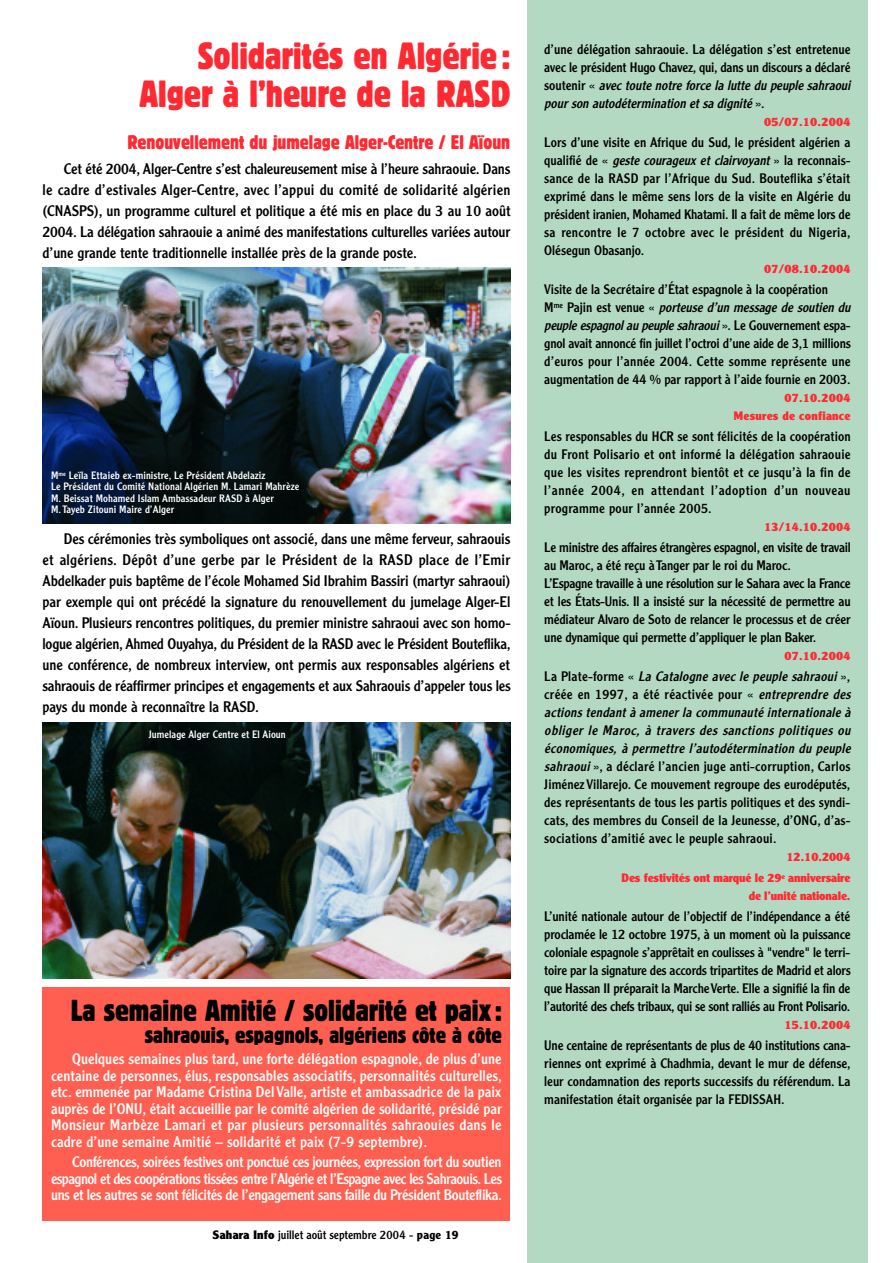
<style>
.page{position:relative;width:893px;height:1263px;background:#fff}
.page>*{position:absolute;margin:0;border:0;box-sizing:border-box;transform-origin:0 0}
.t1{font:condensed 37.5px/37.5px "Block BE";color:#ff2932;text-align:right}
.t2{font:condensed 30px "Block BE";color:#000}
.t3{font:condensed 22.5px "Block BE";color:#000}
.t4{font:condensed 19.5px "Block BE";color:#ff2932}
.t5{font:15px/21px "Clearface Gothic LH";color:#000;text-align:justify}
.t6{font:15px/16.5px "Clearface Gothic LH";letter-spacing:-.015em;color:#fff;text-align:justify}
.t7{font:13.5px/18px "Clearface Gothic LH";color:#000}
.t8{font:900 12px/21px "Clearface Gothic LH";color:#ff2932;text-align:right}
.t9{font:900 12px/18px "Clearface Gothic LH";letter-spacing:.02em;color:#ff2932;text-align:right}
.t10{font:12px "Clearface Gothic LH";color:#000}
.t11{font:10.5px/11.2px "Clearface Gothic LH";letter-spacing:.01em;color:#fff}
.s1{font-weight:900}
.s2{font-weight:700}
.s3{font-style:italic}
</style>
<div class="page">
<div style="left:43px;top:986px;width:467px;height:234px;background:#ff5f50"></div>
<div style="left:527px;top:0;width:340px;height:1263px;background:#b3d9c2"></div>
<img style="left:43px;top:268px;width:467px;height:255px">
<img style="left:43px;top:723px;width:467px;height:255px">
<h1 class="t1" style="left:139px;top:37px;width:373px">Solidarités en Algérie:<br>Alger à l’heure de la RASD</h1>
<h3 class="t4" style="left:127px;top:130px;width:384px">Renouvellement du jumelage Alger-Centre / El Aïoun</h3>
<p class="t5" style="left:43px;top:159px;width:469px;text-indent:21px">Cet été 2004, Alger-Centre s’est chaleureusement mise à l’heure sahraouie. Dans le cadre d’estivales Alger-Centre, avec l’appui du comité de solidarité algérien (CNASPS), un programme culturel et politique a été mis en place du 3 au 10 août 2004. La délégation sahraouie a animé des manifestations culturelles variées autour d’une grande tente traditionnelle installée près de la grande poste.</p>
<p class="t11" style="left:51px;top:471px;width:250px">M<sup>me</sup> Leïla Ettaieb ex-ministre, Le Président Abdelaziz<br>Le Président du Comité National Algérien M. Lamari Mahrèze M. Beissat Mohamed Islam Ambassadeur RASD à Alger M.Tayeb Zitouni Maire d’Alger</p>
<p class="t5" style="left:43px;top:530px;width:470px;text-indent:21px">Des cérémonies très symboliques ont associé, dans une même ferveur, sahraouis et algériens. Dépôt d’une gerbe par le Président de la RASD place de l’Emir Abdelkader puis baptême de l’école Mohamed Sid Ibrahim Bassiri (martyr sahraoui) par exemple qui ont précédé la signature du renouvellement du jumelage Alger-El Aïoun. Plusieurs rencontres politiques, du premier ministre sahraoui avec son homo&shy;logue algérien, Ahmed Ouyahya, du Président de la RASD avec le Président Bouteflika, une conférence, de nombreux interview, ont permis aux responsables algériens et sahraouis de réaffirmer principes et engagements et aux Sahraouis d’appeler tous les pays du monde à reconnaître la RASD.</p>
<p class="t11" style="left:149px;top:730px;width:138px">Jumelage Alger Centre et El Aioun</p>
<h2 class="t2" style="left:71px;top:993px;width:433px">La semaine Amitié / solidarité et paix:</h2>
<h3 class="t3" style="left:145px;top:1022px;width:358px">sahraouis, espagnols, algériens côte à côte</h3>
<p class="t6" style="left:51px;top:1052px;width:453px;text-indent:21px">Quelques semaines plus tard, une forte délégation espagnole, de plus d’une centaine de personnes, élus, responsables associatifs, personnalités culturelles, etc. emmenée par Madame Cristina Del Valle, artiste et ambassadrice de la paix auprès de l’ONU, était accueillie par le comité algérien de solidarité, présidé par Monsieur Marbèze Lamari et par plusieurs personnalités sahraouies dans le cadre d’une semaine Amitié – solidarité et paix (7-9 septembre).</p>
<p class="t6" style="left:51px;top:1155px;width:452px;text-indent:21px">Conférences, soirées festives ont ponctué ces journées, expression fort du soutien espagnol et des coopérations tissées entre l’Algérie et l’Espagne avec les Sahraouis. Les uns et les autres se sont félicités de l’engagement sans faille du Président Bouteflika.</p>
<p class="t10" style="left:213px;top:1230px;width:247px"><span class="s1">Sahara Info</span> juillet août septembre 2004 - <span class="s2">page 19</span></p>
<p class="t7" style="left:544px;top:41px;width:310px">d’une délégation sahraouie. La délégation s’est entretenue avec le président Hugo Chavez, qui, dans un discours a déclaré s o u t e n i r « <span class="s3">avec toute notre force la lutte du peuple sahraoui pour son autodétermination et sa dignité</span> » .</p>
<p class="t9" style="left:764px;top:114px;width:88px">05/07.10.2004</p>
<p class="t7" style="left:544px;top:134px;width:308px;text-align:justify">Lors d’une visite en Afrique du Sud, le président algérien a q u a l i f i é d e « <span class="s3">geste courageux et clairvoyant</span> » l a r e c o n n a i s - sance de la RASD par l’Afrique du Sud. Bouteflika s’était exprimé dans le même sens lors de la visite en Algérie du président iranien, Mohamed Khatami. Il a fait de même lors de sa rencontre le 7 octobre avec le président du Nigeria, Olésegun Obasanjo.</p>
<p class="t9" style="left:764px;top:261px;width:88px">07/08.10.2004</p>
<p class="t7" style="left:544px;top:281px;width:310px">Visite de la Secrétaire d’État espagnole à la coopération<br>M <sup>m</sup> <sup>e</sup> P a j i n e s t v e n u e « <span class="s3">porteuse d’un message de soutien du peuple espagnolau peuple sahraoui</span> » . L e G o u v e r n e m e n t e s p a - gnol avait annoncé fin juillet l’octroi d’une aide de 3,1 millions d’euros pour l’année 2004. Cette somme représente une augmentation de 44 % par rapport à l’aide fournie en 2003.</p>
<p class="t9" style="left:734px;top:390px;width:118px">07.10.2004<br>Mesures de confiance</p>
<p class="t7" style="left:544px;top:428px;width:308px;text-align:justify">Les responsables du HCR se sont félicités de la coopération du Front Polisario et ont informé la délégation sahraouie que les visites reprendront bientôt et ce jusqu’à la fin de l’année 2004, en attendant l’adoption d’un nouveau programme pour l’année 2005.</p>
<p class="t9" style="left:764px;top:519px;width:88px">13/14.10.2004</p>
<p class="t7" style="left:544px;top:539px;width:308px">Le ministre des affaires étrangères espagnol, en visite de travail au Maroc, a été reçu à Tanger par le roi du Maroc.<br>L’Espagne travaille à une résolution sur le Sahara avec la France et les États-Unis. Il a insisté sur la nécessité de permettre au médiateur Alvaro de Soto de relancer le processus et de créer une dynamique qui permette d’appliquer le plan Baker.</p>
<p class="t8" style="left:784px;top:646px;width:68px">07.10.2004</p>
<p class="t7" style="left:544px;top:668px;width:310px">L a P l a t e - f o r m e « <span class="s3">La Catalogne avec le peuple sahraoui</span> » , créée en 1997, a été réactivée pour « <span class="s3">entreprendre des actions tendant à amener la communauté internationale à obliger le Maroc, à travers des sanctions politiques ou économiques, à permettre l’autodétermination du peuple sahraoui</span>», a déclaré l’ancien juge anti-corruption, Carlos Jiménez Villarejo. Ce mouvement regroupe des eurodéputés, des représentants de tous les partis politiques et des syndi&shy;cats, des membres du Conseil de la Jeunesse, d’ONG, d’as&shy;sociations d’amitié avec le peuple sahraoui.</p>
<p class="t8" style="left:622px;top:847px;width:230px">12.10.2004<br>Des festivités ont marqué le 29<sup>e</sup> anniversaire</p>
<p class="t8" style="left:749px;top:886px;width:103px">de l’unité nationale.</p>
<p class="t7" style="left:544px;top:908px;width:308px;text-align:justify">L’unité nationale autour de l’objectif de l’indépendance a été proclamée le 12 octobre 1975, à un moment où la puissance coloniale espagnole s’apprêtait en coulisses à "vendre" le terri&shy;toire par la signature des accords tripartites de Madrid et alors que Hassan II préparait la Marche Verte. Elle a signifié la fin de l’autorité des chefs tribaux, qui se sont ralliés au Front Polisario.</p>
<p class="t8" style="left:784px;top:1015px;width:68px">15.10.2004</p>
<p class="t7" style="left:544px;top:1037px;width:308px;text-align:justify">Une centaine de représentants de plus de 40 institutions cana&shy;riennes ont exprimé à Chadhmia, devant le mur de défense, leur condamnation des reports successifs du référendum. La manifestation était organisée par la FEDISSAH.</p>
</div>
